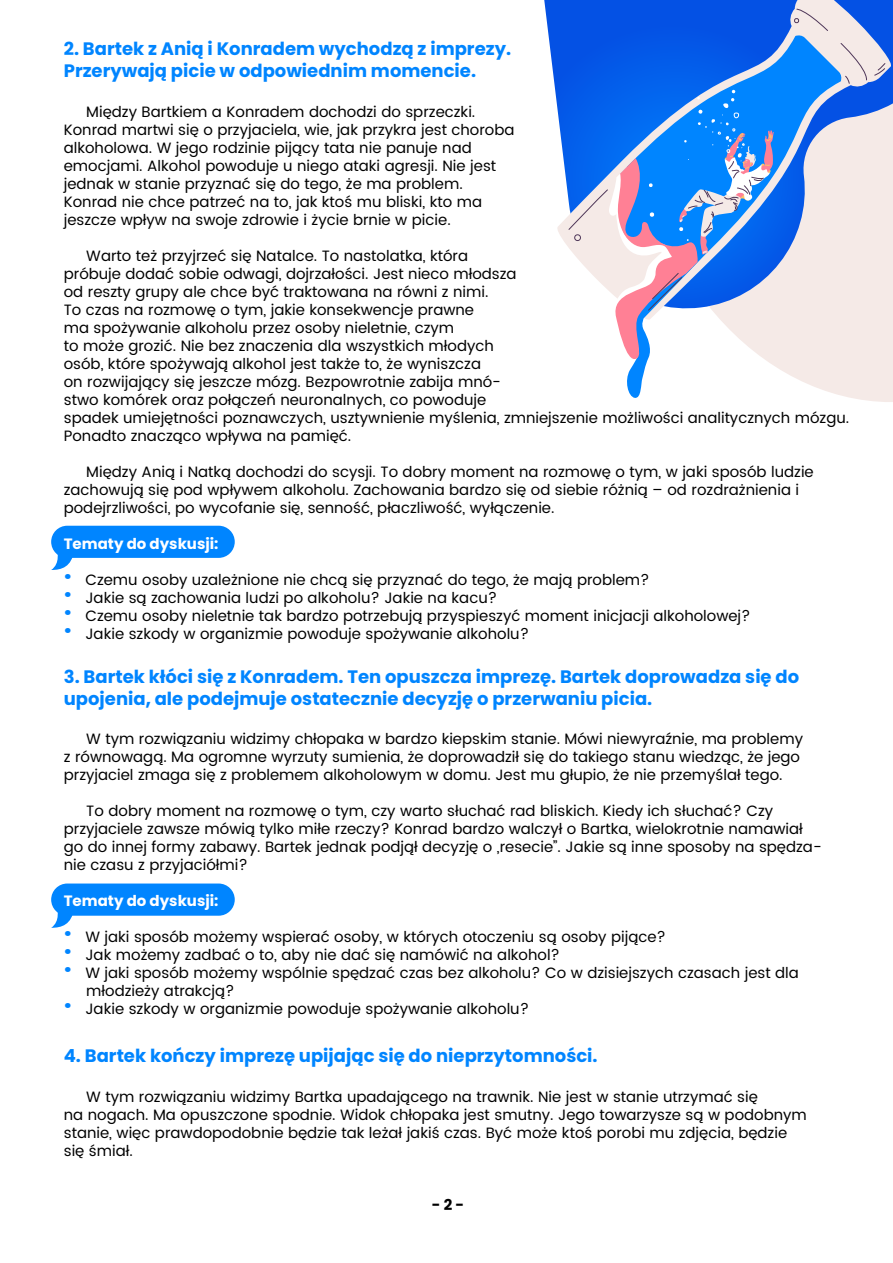
<style>
.page{position:relative;width:893px;height:1263px;background:#fff}
.page>*{position:absolute;margin:0;border:0;box-sizing:border-box;transform-origin:0 0}
.t1{font:700 18px/21.6px "Poppins";color:#0085ff}
.t2{font:15px/18px "Poppins";color:#000}
.t3{font:700 15px "Poppins";color:#fff}
.t4{font:700 15px "Poppins";color:#000}
.s1{font-weight:700;font-size:27px;color:#0085ff}
</style>
<div class="page">
<div style="left:842px;top:323px;width:51px;height:79px;background:#f5eae7"></div>
<svg style="left:554px;top:0;width:339px;height:323px;background:#7b9ee7"></svg>
<svg style="left:618px;top:35px;width:224px;height:363px;background:#8db4ee"></svg>
<svg style="left:794px;top:9px;width:34px;height:22px"></svg>
<svg style="left:874px;top:63px;width:11px;height:12px"></svg>
<svg style="left:841px;top:43px;width:26px;height:41px"></svg>
<svg style="left:569px;top:90px;width:205px;height:276px"></svg>
<div style="left:51px;top:526px;width:184px;height:32px;background:#0085ff;border-radius:16px"></div>
<svg style="left:51px;top:550px;width:23px;height:20px"></svg>
<div style="left:51px;top:883px;width:184px;height:33px;background:#0085ff;border-radius:16px"></div>
<svg style="left:51px;top:908px;width:23px;height:20px"></svg>
<p class="t1" style="left:64px;top:38px;width:449px">2. Bartek z Anią i Konradem wychodzą z imprezy.<br>Przerywają picie w odpowiednim momencie.</p>
<p class="t2" style="left:64px;top:103px;width:452px;text-indent:22px">Między Bartkiem a Konradem dochodzi do sprzeczki.<br>Konrad martwi się o przyjaciela, wie, jak przykra jest choroba alkoholowa. W jego rodzinie pijący tata nie panuje nad emocjami. Alkohol powoduje u niego ataki agresji. Nie jest jednak w stanie przyznać się do tego, że ma problem.<br>Konrad nie chce patrzeć na to, jak ktoś mu bliski, kto ma jeszcze wpływ na swoje zdrowie i życie brnie w picie.</p>
<p class="t2" style="left:64px;top:247px;width:787px;text-indent:22px">Warto też przyjrzeć się Natalce. To nastolatka, która<br>próbuje dodać sobie odwagi, dojrzałości. Jest nieco młodsza<br>od reszty grupy ale chce być traktowana na równi z nimi.<br>To czas na rozmowę o tym, jakie konsekwencje prawne<br>ma spożywanie alkoholu przez osoby nieletnie, czym<br>to może grozić. Nie bez znaczenia dla wszystkich młodych<br>osób, które spożywają alkohol jest także to, że wyniszcza<br>on rozwijający się jeszcze mózg. Bezpowrotnie zabija mnó-<br>stwo komórek oraz połączeń neuronalnych, co powoduje<br>spadek umiejętności poznawczych, usztywnienie myślenia, zmniejszenie możliwości analitycznych mózgu.<br>Ponadto znacząco wpływa na pamięć.</p>
<p class="t2" style="left:64px;top:463px;width:751px;text-indent:22px">Między Anią i Natką dochodzi do scysji. To dobry moment na rozmowę o tym, w jaki sposób ludzie zachowują się pod wpływem alkoholu. Zachowania bardzo się od siebie różnią – od rozdrażnienia i podejrzliwości, po wycofanie się, senność, płaczliwość, wyłączenie.</p>
<p class="t3" style="left:64px;top:535px;width:156px">Tematy do dyskusji:</p>
<p class="t2" style="left:64px;top:571px;width:688px"><span class="s1">·</span> Czemu osoby uzależnione nie chcą się przyznać do tego, że mają problem?<br><span class="s1">·</span> Jakie są zachowania ludzi po alkoholu? Jakie na kacu?<br><span class="s1">·</span> Czemu osoby nieletnie tak bardzo potrzebują przyspieszyć moment inicjacji alkoholowej? <span class="s1">·</span> Jakie szkody w organizmie powoduje spożywanie alkoholu?</p>
<p class="t1" style="left:64px;top:666px;width:737px">3. Bartek kłóci się z Konradem. Ten opuszcza imprezę. Bartek doprowadza się do upojenia, ale podejmuje ostatecznie decyzję o przerwaniu picia.</p>
<p class="t2" style="left:64px;top:730px;width:741px;text-indent:22px">W tym rozwiązaniu widzimy chłopaka w bardzo kiepskim stanie. Mówi niewyraźnie, ma problemy z równowagą. Ma ogromne wyrzuty sumienia, że doprowadził się do takiego stanu wiedząc, że jego przyjaciel zmaga się z problemem alkoholowym w domu. Jest mu głupio, że nie przemyślał tego.</p>
<p class="t2" style="left:64px;top:802px;width:759px;text-indent:22px">To dobry moment na rozmowę o tym, czy warto słuchać rad bliskich. Kiedy ich słuchać? Czy przyjaciele zawsze mówią tylko miłe rzeczy? Konrad bardzo walczył o Bartka, wielokrotnie namawiał go do innej formy zabawy. Bartek jednak podjął decyzję o „resecie”. Jakie są inne sposoby na spędza&shy;nie czasu z przyjaciółmi?</p>
<p class="t3" style="left:64px;top:892px;width:156px">Tematy do dyskusji:</p>
<p class="t2" style="left:64px;top:928px;width:604px"><span class="s1">·</span> W jaki sposób możemy wspierać osoby, w których otoczeniu są osoby pijące?</p>
<p class="t2" style="left:64px;top:946px;width:498px"><span class="s1">·</span> Jak możemy zadbać o to, aby nie dać się namówić na alkohol?</p>
<p class="t2" style="left:64px;top:964px;width:737px"><span class="s1">·</span> W jaki sposób możemy wspólnie spędzać czas bez alkoholu? Co w dzisiejszych czasach jest dla</p>
<p class="t2" style="left:86px;top:982px;width:150px">młodzieży atrakcją?</p>
<p class="t2" style="left:64px;top:1000px;width:467px"><span class="s1">·</span> Jakie szkody w organizmie powoduje spożywanie alkoholu?</p>
<p class="t1" style="left:64px;top:1045px;width:535px">4. Bartek kończy imprezę upijając się do nieprzytomności.</p>
<p class="t2" style="left:64px;top:1088px;width:744px;text-indent:22px">W tym rozwiązaniu widzimy Bartka upadającego na trawnik. Nie jest w stanie utrzymać się<br>na nogach. Ma opuszczone spodnie. Widok chłopaka jest smutny. Jego towarzysze są w podobnym stanie, więc prawdopodobnie będzie tak leżał jakiś czas. Być może ktoś porobi mu zdjęcia, będzie się śmiał.</p>
<p class="t4" style="left:432px;top:1196px;width:34px">- 2 -</p>
</div>
